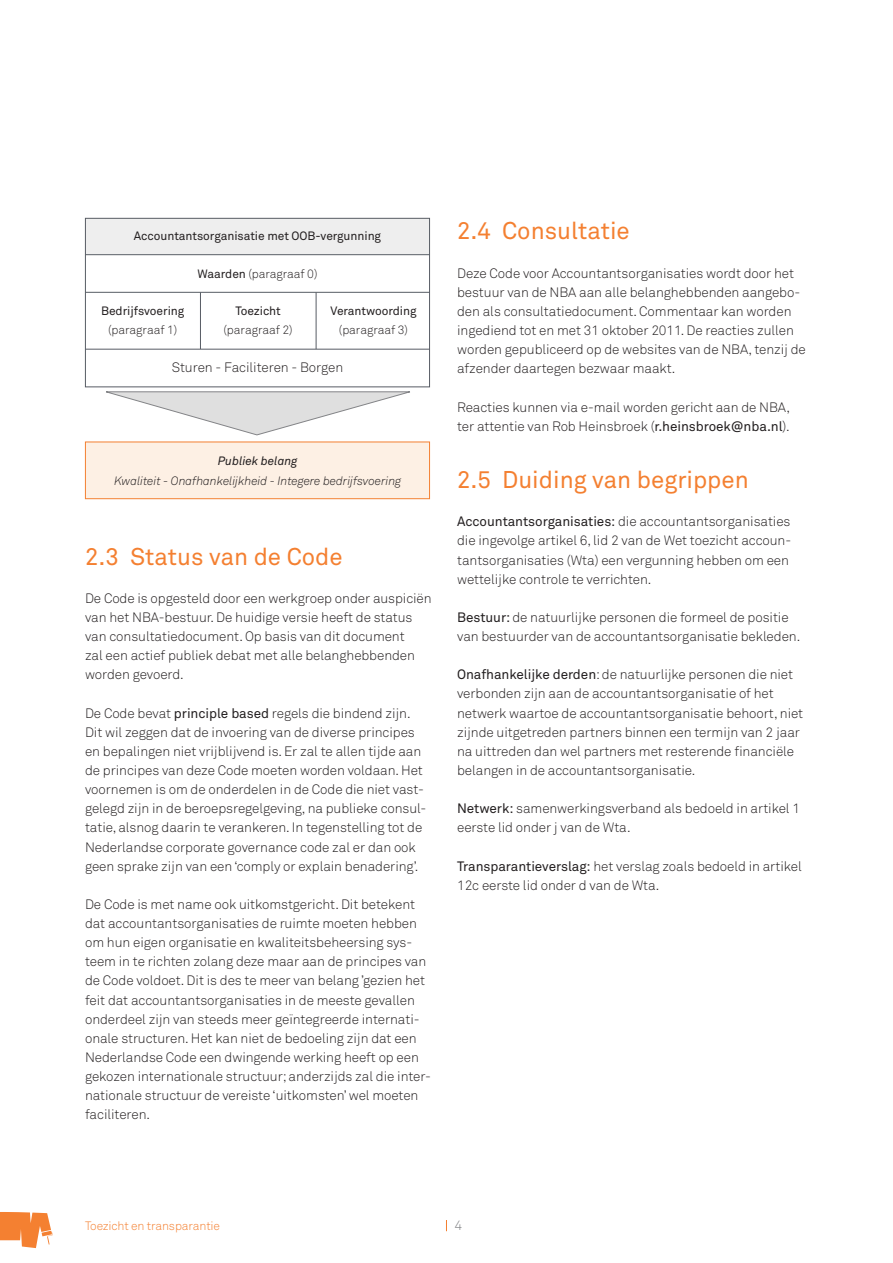
<style>
.page{position:relative;width:893px;height:1263px;background:#fff}
.page>*{position:absolute;margin:0;border:0;box-sizing:border-box;transform-origin:0 0}
.t1{font:24px "Akkurat";color:#f48031}
.t2{font:300 13.5px/19.2px "Akkurat";letter-spacing:-.005em;color:#231f20}
.t3{font:300 13.5px "Akkurat";color:#838487}
.t4{font:12px "Akkurat";letter-spacing:-.005em;color:#231f20}
.t5{font:300 12px "Akkurat";letter-spacing:-.005em;color:#231f20}
.t6{font:italic 300 12px "Akkurat";letter-spacing:-.005em;color:#231f20}
.t7{font:300 12px "Akkurat";letter-spacing:-.01em;color:#f48031}
.t8{font:italic 12px "Akkurat Pro";letter-spacing:-.005em;color:#231f20}
.s1{font-weight:400}
</style>
<div class="page">
<svg style="left:0;top:1212px;width:53px;height:36px"></svg>
<div style="left:0;top:1217px;width:14px;height:12px;background:#f48031"></div>
<div style="left:85px;top:442px;width:345px;height:57px;background:#fdf0e4;border:1px solid #f48031"></div>
<div style="left:85px;top:218px;width:345px;height:36px;background:#eee"></div>
<div style="left:85px;top:218px;width:345px;height:169px;border:1px solid #575c64"></div>
<hr style="left:85px;top:254px;width:345px;height:1px;background:#575c64">
<hr style="left:85px;top:292px;width:345px;height:1px;background:#575c64">
<hr style="left:85px;top:349px;width:345px;height:1px;background:#575c64">
<hr style="left:200px;top:292px;width:1px;height:57px;background:#575c64">
<hr style="left:316px;top:292px;width:1px;height:57px;background:#575c64">
<svg style="left:106px;top:391px;width:304px;height:45px"></svg>
<p class="t4" style="left:134px;top:228px;width:249px">Accountantsorganisatie met OOB-vergunning</p>
<p class="t5" style="left:197px;top:267px;width:122px"><span class="s1">Waarden</span> (paragraaf 0)</p>
<p class="t4" style="left:101px;top:304px;width:85px">Bedrijfsvoering</p>
<p class="t5" style="left:108px;top:323px;width:71px">(paragraaf 1)</p>
<p class="t4" style="left:235px;top:304px;width:47px">Toezicht</p>
<p class="t5" style="left:224px;top:323px;width:71px">(paragraaf 2)</p>
<p class="t4" style="left:330px;top:304px;width:88px">Verantwoording</p>
<p class="t5" style="left:339px;top:323px;width:71px">(paragraaf 3)</p>
<p class="t2" style="left:172px;top:357px;width:173px">Sturen - Faciliteren - Borgen</p>
<p class="t8" style="left:218px;top:454px;width:81px">Publiek belang</p>
<p class="t6" style="left:114px;top:473px;width:288px">Kwaliteit - Onafhankelijkheid - Integere bedrijfsvoering</p>
<h1 class="t1" style="left:85px;top:541px;width:259px">2.3 Status van de Code</h1>
<p class="t2" style="left:85px;top:588px;width:348px">De Code is opgesteld door een werkgroep onder auspiciën van het NBA-bestuur. De huidige versie heeft de status van consultatiedocument. Op basis van dit document<br>zal een actief publiek debat met alle belanghebbenden worden gevoerd.</p>
<p class="t2" style="left:85px;top:703px;width:343px">De Code bevat <span class="s1">principle based</span> regels die bindend zijn.<br>Dit wil zeggen dat de invoering van de diverse principes en bepalingen niet vrijblijvend is. Er zal te allen tijde aan de principes van deze Code moeten worden voldaan. Het voornemen is om de onderdelen in de Code die niet vast&shy;gelegd zijn in de beroepsregelgeving, na publieke consul&shy;tatie, alsnog daarin te verankeren. In tegenstelling tot de Nederlandse corporate governance code zal er dan ook geen sprake zijn van een ‘comply or explain benadering’.</p>
<p class="t2" style="left:85px;top:894px;width:347px">De Code is met name ook uitkomstgericht. Dit betekent dat accountantsorganisaties de ruimte moeten hebben om hun eigen organisatie en kwaliteitsbeheersing sys&shy;teem in te richten zolang deze maar aan de principes van de Code voldoet. Dit is des te meer van belang ’gezien het feit dat accountantsorganisaties in de meeste gevallen onderdeel zijn van steeds meer geïntegreerde internati&shy;onale structuren. Het kan niet de bedoeling zijn dat een Nederlandse Code een dwingende werking heeft op een gekozen internationale structuur; anderzijds zal die inter&shy;nationale structuur de vereiste ‘uitkomsten’ wel moeten faciliteren.</p>
<h1 class="t1" style="left:457px;top:216px;width:174px">2.4 Consultatie</h1>
<p class="t2" style="left:457px;top:263px;width:350px">Deze Code voor Accountantsorganisaties wordt door het bestuur van de NBA aan alle belanghebbenden aangebo&shy;den als consultatiedocument. Commentaar kan worden ingediend tot en met 31 oktober 2011. De reacties zullen worden gepubliceerd op de websites van de NBA, tenzij de afzender daartegen bezwaar maakt.</p>
<p class="t2" style="left:457px;top:397px;width:334px">Reacties kunnen via e-mail worden gericht aan de NBA, ter attentie van Rob Heinsbroek (<span class="s1">r.heinsbroek@nba.nl</span>).</p>
<h1 class="t1" style="left:457px;top:465px;width:293px">2.5 Duiding van begrippen</h1>
<p class="t2" style="left:457px;top:512px;width:336px"><span class="s1">Accountantsorganisaties:</span> die accountantsorganisaties die ingevolge artikel 6, lid 2 van de Wet toezicht accoun&shy;tantsorganisaties (Wta) een vergunning hebben om een wettelijke controle te verrichten.</p>
<p class="t2" style="left:457px;top:607px;width:345px"><span class="s1">Bestuur:</span> de natuurlijke personen die formeel de positie van bestuurder van de accountantsorganisatie bekleden.</p>
<p class="t2" style="left:457px;top:665px;width:348px"><span class="s1">Onafhankelijke derden</span>: de natuurlijke personen die niet verbonden zijn aan de accountantsorganisatie of het netwerk waartoe de accountantsorganisatie behoort, niet zijnde uitgetreden partners binnen een termijn van 2 jaar na uittreden dan wel partners met resterende financiële belangen in de accountantsorganisatie.</p>
<p class="t2" style="left:457px;top:799px;width:345px"><span class="s1">Netwerk:</span> samenwerkingsverband als bedoeld in artikel 1 eerste lid onder j van de Wta.</p>
<p class="t2" style="left:457px;top:856px;width:346px"><span class="s1">Transparantieverslag:</span> het verslag zoals bedoeld in artikel<br>12c eerste lid onder d van de Wta.</p>
<p class="t7" style="left:85px;top:1218px;width:137px">Toezicht en transparantie</p>
<p class="t3" style="left:454px;top:1217px;width:9px">4</p>
</div>
